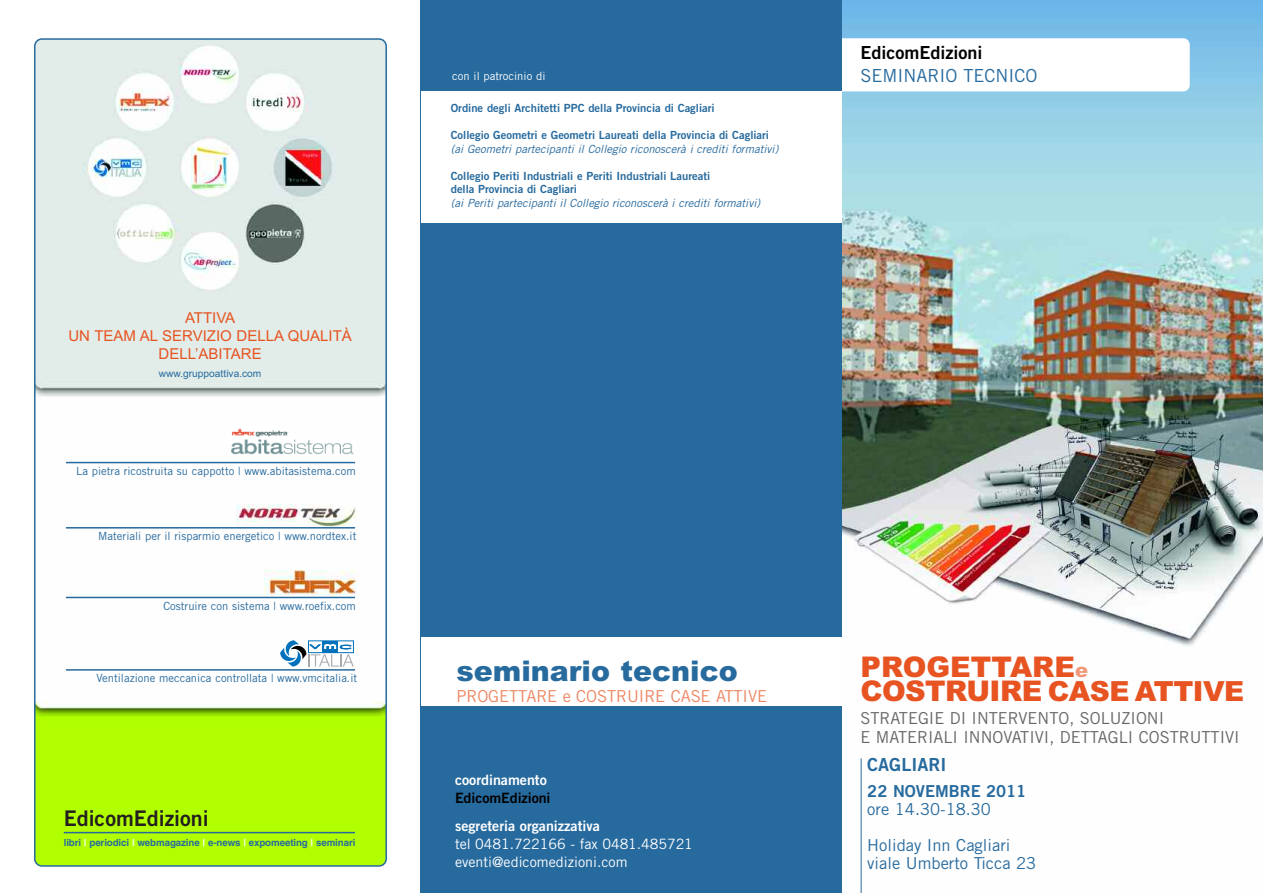
<style>
.page{position:relative;width:1263px;height:893px;background:#fff}
.page>*{position:absolute;margin:0;border:0;box-sizing:border-box;transform-origin:0 0}
.t1{font:900 28.5px "Arial";color:#276a9e}
.t2{font:900 28.5px "Arial";color:#e75321}
.t3{font:900 27.75px "Arial";letter-spacing:-.02em;color:#e75321}
.t4{font:21.6px "Trade Gothic Bold Two";color:#231f20}
.t5{font:18px "Trade Gothic";color:#276a9e}
.t6{font:18px "Trade Gothic Bold Two";color:#000}
.t7{font:18px "Trade Gothic Bold Two";color:#276a9e}
.t8{font:16.5px/19.5px "Trade Gothic";color:#666}
.t9{font:16.5px/36px "Trade Gothic";color:#276a9e}
.t10{font:16.5px "Trade Gothic";letter-spacing:-.005em;color:#ee8764}
.t11{font:16.5px "Trade Gothic Bold Two";color:#276a9e}
.t12{font:15px/18px "Arial";color:#e75321;text-align:center}
.t13{font:14.25px/18px "Trade Gothic";letter-spacing:-.005em;color:#fff}
.t14{font:14.25px "Trade Gothic Bold Two";color:#fff}
.t15{font:14.25px "Trade Gothic Bold Two";letter-spacing:-.005em;color:#000}
.t16{font:11.25px "Trade Gothic";color:#276a9e}
.t17{font:11.25px/13.5px "Trade Gothic Bold Two";color:#276a9e}
.t18{font:italic 11.25px "Trade Gothic";color:#276a9e}
.t19{font:11.25px "Trade Gothic";color:#fff}
.t20{font:10.2px "Arial";color:#276a9e}
.t21{font:700 9.75px "Helvetica";letter-spacing:-.01em;color:#276a9e}
.s1{color:#fff}
.s2{font-size:19.5px;color:#f1987a}
.s3{font-size:28.5px}
</style>
<div class="page">
<svg style="left:34px;top:38px;width:353px;height:829px"></svg>
<img style="left:842px;top:0;width:421px;height:893px">
<div style="left:833px;top:38px;width:357px;height:53px;background:#fff;border-radius:6px"></div>
<div style="left:421px;top:0;width:421px;height:893px;background:#276a9e"></div>
<hr style="left:861px;top:758px;width:1px;height:135px;background:#276a9e">
<div style="left:421px;top:637px;width:421px;height:69px;background:#fff"></div>
<img style="left:229px;top:439px;width:126px;height:18px">
<img style="left:231px;top:428px;width:57px;height:10px">
<hr style="left:66px;top:462px;width:289px;height:1px;background:#276a9e">
<img style="left:236px;top:504px;width:121px;height:26px">
<hr style="left:66px;top:527px;width:289px;height:2px;background:#276a9e">
<img style="left:264px;top:571px;width:94px;height:27px">
<hr style="left:66px;top:597px;width:289px;height:1px;background:#276a9e">
<svg style="left:280px;top:640px;width:74px;height:26px"></svg>
<hr style="left:66px;top:669px;width:289px;height:2px;background:#276a9e">
<hr style="left:64px;top:832px;width:291px;height:1px;background:#276a9e">
<div style="left:421px;top:91px;width:421px;height:132px;background:#fff"></div>
<h3 class="t12" style="left:68px;top:309px;width:285px">ATTIVA<br>UN TEAM AL SERVIZIO DELLA QUALITÀ<br>DELL’ABITARE</h3>
<p class="t20" style="left:159px;top:368px;width:104px">www.gruppoattiva.com</p>
<p class="t16" style="left:76px;top:466px;width:281px">La pietra ricostruita su cappotto | www.abitasistema.com</p>
<p class="t16" style="left:98px;top:531px;width:260px">Materiali per il risparmio energetico | www.nordtex.it</p>
<p class="t16" style="left:163px;top:602px;width:194px">Costruire con sistema | www.roefix.com</p>
<p class="t16" style="left:96px;top:673px;width:262px">Ventilazione meccanica controllata | www.vmcitalia.it</p>
<h3 class="t4" style="left:64px;top:811px;width:146px">EdicomEdizioni</h3>
<p class="t21" style="left:64px;top:839px;width:293px">libri <span class="s1">|</span> periodici <span class="s1">|</span> webmagazine <span class="s1">|</span> e-news <span class="s1">|</span> expomeeting <span class="s1">|</span> seminari</p>
<h3 class="t6" style="left:860px;top:46px;width:124px">EdicomEdizioni</h3>
<p class="t19" style="left:452px;top:72px;width:95px">con il patrocinio di</p>
<h3 class="t5" style="left:860px;top:69px;width:179px">SEMINARIO TECNICO</h3>
<p class="t17" style="left:451px;top:103px;width:265px">Ordine degli Architetti PPC della Provincia di Cagliari</p>
<p class="t17" style="left:451px;top:130px;width:320px">Collegio Geometri e Geometri Laureati della Provincia di Cagliari</p>
<p class="t18" style="left:451px;top:145px;width:329px">(ai Geometri partecipanti il Collegio riconoscerà i crediti formativi)</p>
<p class="t17" style="left:451px;top:170px;width:261px">Collegio Periti Industriali e Periti Industriali Laureati della Provincia di Cagliari</p>
<p class="t18" style="left:451px;top:199px;width:311px">(ai Periti partecipanti il Collegio riconoscerà i crediti formativi)</p>
<h1 class="t2" style="left:860px;top:650px;width:229px">PROGETTARE<span class="s2">e</span></h1>
<h1 class="t1" style="left:456px;top:654px;width:283px">seminario tecnico</h1>
<h3 class="t10" style="left:456px;top:690px;width:312px">PROGETTARE e COSTRUIRE CASE ATTIVE</h3>
<h2 class="t3" style="left:860px;top:675px;width:385px"><span class="s3">COSTRUIRE</span> CASE ATTIVE</h2>
<p class="t14" style="left:455px;top:775px;width:93px">coordinamento</p>
<p class="t15" style="left:455px;top:793px;width:97px">EdicomEdizioni</p>
<p class="t14" style="left:455px;top:820px;width:146px">segreteria organizzativa</p>
<p class="t13" style="left:455px;top:836px;width:239px">tel 0481.722166 - fax 0481.485721 eventi@edicomedizioni.com</p>
<h3 class="t8" style="left:860px;top:709px;width:381px">STRATEGIE DI INTERVENTO, SOLUZIONI<br>E MATERIALI INNOVATIVI, DETTAGLI COSTRUTTIVI</h3>
<h3 class="t7" style="left:867px;top:758px;width:81px">CAGLIARI</h3>
<h3 class="t11" style="left:867px;top:785px;width:161px">22 NOVEMBRE 2011</h3>
<h3 class="t9" style="left:867px;top:792px;width:145px">ore 14.30-18.30<br>Holiday Inn Cagliari</h3>
<h3 class="t9" style="left:867px;top:846px;width:171px">viale Umberto Ticca 23</h3>
</div>
